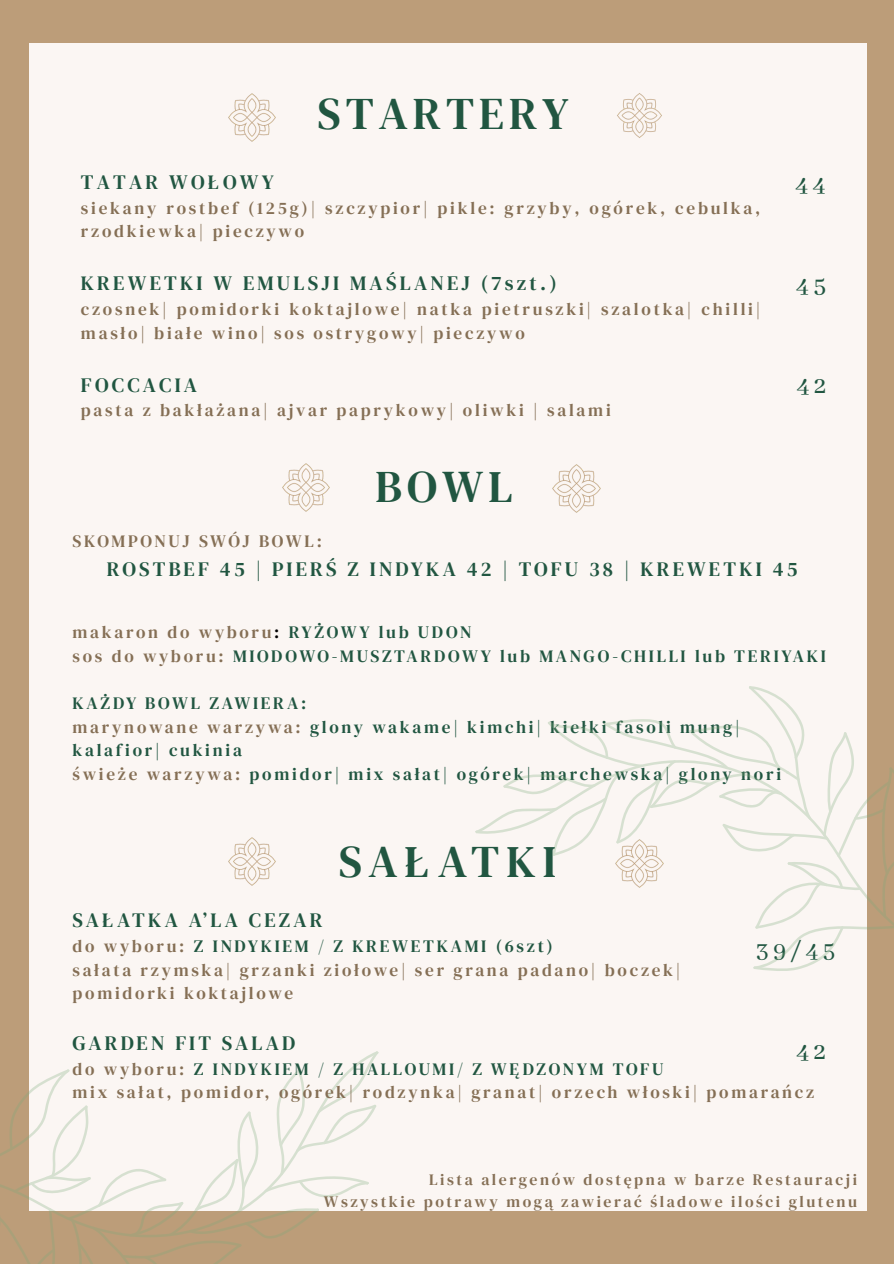
<style>
.page{position:relative;width:894px;height:1264px;background:#fff}
.page>*{position:absolute;margin:0;border:0;box-sizing:border-box;transform-origin:0 0}
.t1{font:45px "DM Serif Text";letter-spacing:.11em;color:#215641}
.t2{font:45px "DM Serif Text";letter-spacing:.155em;color:#215641}
.t3{font:500 26.55px "Abhaya Libre";letter-spacing:.16em;color:#215641}
.t4{font:26.55px "Abhaya Libre";color:#215641}
.t5{font:20.25px "DM Serif Text";letter-spacing:.16em;color:#215641}
.t6{font:17.25px/23.7px "DM Serif Text";letter-spacing:.16em;color:#856f55}
.t7{font:17.25px/23.7px "DM Serif Text";letter-spacing:.16em;color:#215641}
.t8{font:15.75px "DM Serif Text";letter-spacing:.16em;color:#856f55}
.s1{color:#000}
.s2{color:#215641}
.s3{color:#856f55}
</style>
<div class="page">
<div style="left:0;top:0;width:893px;height:1263px;background:#bc9d79"></div>
<div style="left:29px;top:43px;width:837px;height:1167px;background:#fbf6f3"></div>
<svg style="left:0;top:1051px;width:379px;height:212px"></svg>
<img style="left:228px;top:93px;width:48px;height:49px">
<img style="left:617px;top:93px;width:45px;height:45px">
<img style="left:282px;top:463px;width:48px;height:49px">
<img style="left:552px;top:464px;width:49px;height:49px">
<img style="left:228px;top:837px;width:48px;height:49px">
<svg style="left:475px;top:672px;width:418px;height:337px"></svg>
<h1 class="t1" style="left:317px;top:82px;width:252px">STARTERY</h1>
<p class="t5" style="left:81px;top:168px;width:194px">TATAR WOŁOWY</p>
<p class="t6" style="left:81px;top:196px;width:680px">siekany rostbef (125g)| szczypior| pikle: grzyby, ogórek, cebulka, rzodkiewka| pieczywo</p>
<p class="t5" style="left:81px;top:269px;width:477px">KREWETKI W EMULSJI MAŚLANEJ (7szt.)</p>
<p class="t6" style="left:81px;top:297px;width:680px">czosnek| pomidorki koktajlowe| natka pietruszki| szalotka| chilli| masło| białe wino| sos ostrygowy| pieczywo</p>
<p class="t5" style="left:81px;top:371px;width:118px">FOCCACIA</p>
<p class="t6" style="left:81px;top:398px;width:531px">pasta z bakłażana| ajvar paprykowy| oliwki | salami</p>
<p class="t1" style="left:375px;top:455px;width:139px">BOWL</p>
<p class="t3" style="left:795px;top:169px;width:32px">44</p>
<p class="t3" style="left:796px;top:270px;width:31px">45</p>
<p class="t3" style="left:796px;top:371px;width:31px">42</p>
<p class="t6" style="left:72px;top:529px;width:251px">SKOMPONUJ SWÓJ BOWL:</p>
<p class="t5" style="left:107px;top:555px;width:691px">ROSTBEF 45 | PIERŚ Z INDYKA 42 | TOFU 38 | KREWETKI 45</p>
<h1 class="t6" style="left:72px;top:620px;width:400px">makaron do wyboru<span class="s1">:</span> <span class="s2">RYŻOWY lub UDON</span></h1>
<p class="t7" style="left:72px;top:644px;width:754px"><span class="s3">sos do wyboru:</span> MIODOWO-MUSZTARDOWY lub MANGO-CHILLI lub TERIYAKI</p>
<p class="t7" style="left:72px;top:691px;width:235px">KAŻDY BOWL ZAWIERA:</p>
<p class="t7" style="left:72px;top:714px;width:668px"><span class="s3">marynowane warzywa:</span> glony wakame| kimchi| kiełki fasoli mung| kalafior| cukinia</p>
<p class="t7" style="left:72px;top:762px;width:710px"><span class="s3">świeże warzywa:</span> pomidor| mix sałat| ogórek| marchewska| glony nori</p>
<p class="t2" style="left:339px;top:830px;width:219px">SAŁATKI</p>
<p class="t5" style="left:72px;top:906px;width:251px">SAŁATKA A’LA CEZAR</p>
<p class="t7" style="left:72px;top:934px;width:482px"><span class="s3">do wyboru:</span> Z INDYKIEM / Z KREWETKAMI (6szt)</p>
<p class="t6" style="left:72px;top:957px;width:609px">sałata rzymska| grzanki ziołowe| ser grana padano| boczek|</p>
<h1 class="t6" style="left:72px;top:981px;width:222px">pomidorki koktajlowe</h1>
<p class="t5" style="left:72px;top:1028px;width:224px">GARDEN FIT SALAD</p>
<p class="t7" style="left:72px;top:1056px;width:592px"><span class="s3">do wyboru:</span> Z INDYKIEM / Z HALLOUMI/ Z WĘDZONYM TOFU</p>
<p class="t6" style="left:72px;top:1080px;width:743px">mix sałat, pomidor, ogórek| rodzynka| granat| orzech włoski| pomarańcz</p>
<p class="t4" style="left:755px;top:935px;width:81px">39/45</p>
<p class="t3" style="left:796px;top:1036px;width:31px">42</p>
<h3 class="t8" style="left:429px;top:1168px;width:429px">Lista alergenów dostępna w barze Restauracji</h3>
<p class="t8" style="left:324px;top:1190px;width:534px">Wszystkie potrawy mogą zawierać śladowe ilości glutenu</p>
</div>
